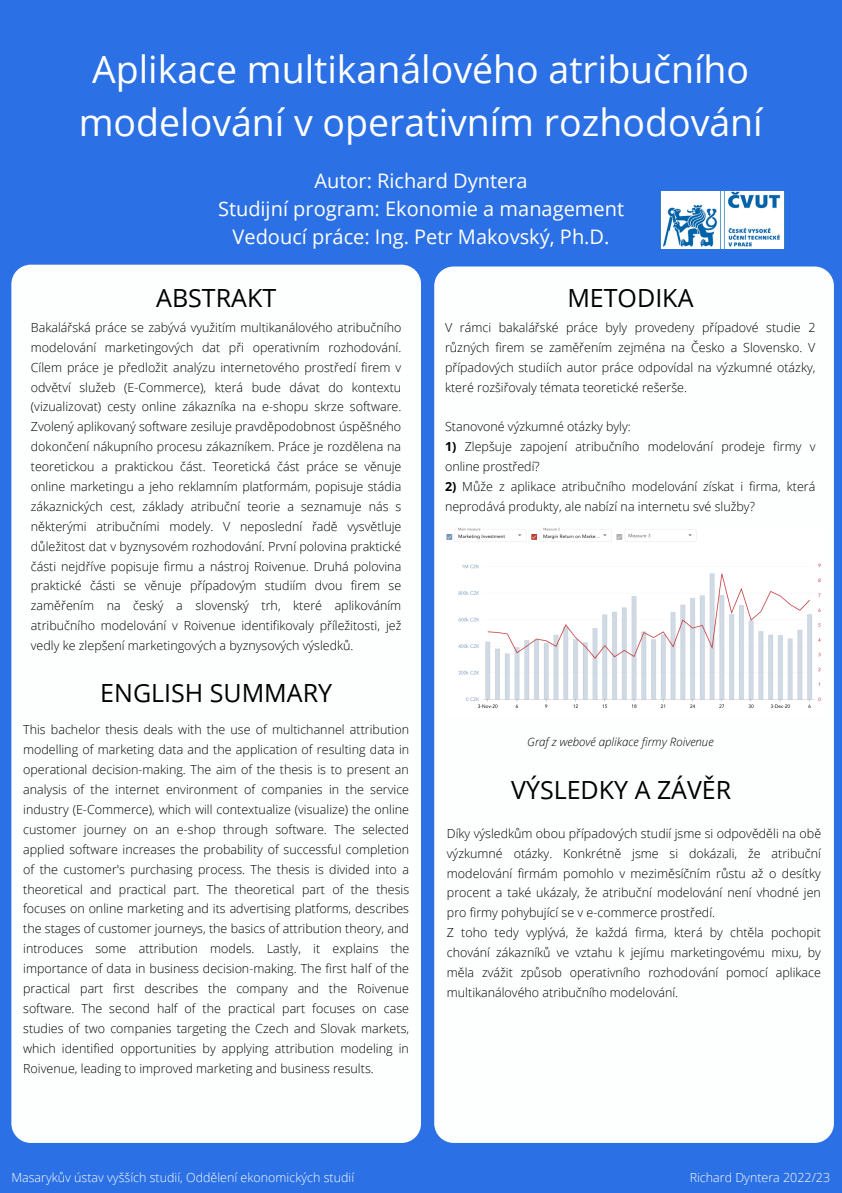
<style>
.page{position:relative;width:842px;height:1193px;background:#fff}
.page>*{position:absolute;margin:0;border:0;box-sizing:border-box;transform-origin:0 0}
.t1{font:37.5px/52.5px "Open Sans";color:#fff;text-align:center}
.t2{font:25px "Open Sans";color:#000}
.t3{font:20px/27.8px "Open Sans";color:#fff;text-align:center}
.t4{font:300 12.5px/19.9px "Open Sans";color:#000;text-align:justify}
.t5{font:300 12.5px "Open Sans";color:#fff}
.t6{font:italic 300 11.5px "Open Sans";color:#000}
.s1{font-weight:700}
</style>
<div class="page">
<div style="left:0;top:0;width:842px;height:1192px;background:#2b70e4"></div>
<img style="left:661px;top:192px;width:124px;height:56px">
<div style="left:11px;top:264px;width:410px;height:878px;background:#fdfefe;border-radius:19px"></div>
<div style="left:434px;top:266px;width:400px;height:876px;background:#fdfefe;border-radius:19px"></div>
<img style="left:446px;top:527px;width:375px;height:181px">
<h1 class="t1" style="left:79px;top:43px;width:685px">Aplikace multikanálového atribučního modelování v operativním rozhodování</h1>
<h3 class="t3" style="left:218px;top:166px;width:408px">Autor: Richard Dyntera<br>Studijní program: Ekonomie a management<br>Vedoucí práce: Ing. Petr Makovský, Ph.D.</h3>
<h2 class="t2" style="left:156px;top:280px;width:122px">ABSTRAKT</h2>
<p class="t4" style="left:31px;top:317px;width:372px">Bakalářská práce se zabývá využitím multikanálového atribučního modelování marketingových dat při operativním rozhodování.<br>Cílem práce je předložit analýzu internetového prostředí firem v odvětví služeb (E-Commerce), která bude dávat do kontextu (vizualizovat) cesty online zákazníka na e-shopu skrze software.<br>Zvolený aplikovaný software zesiluje pravděpodobnost úspěšného dokončení nákupního procesu zákazníkem. Práce je rozdělena na teoretickou a praktickou část. Teoretická část práce se věnuje online marketingu a jeho reklamním platformám, popisuje stádia zákaznických cest, základy atribuční teorie a seznamuje nás s některými atribučními modely. V neposlední řadě vysvětluje důležitost dat v byznysovém rozhodování. První polovina praktické části nejdříve popisuje firmu a nástroj Roivenue. Druhá polovina praktické části se věnuje případovým studiím dvou firem se zaměřením na český a slovenský trh, které aplikováním atribučního modelování v Roivenue identifikovaly příležitosti, jež vedly ke zlepšení marketingových a byznysových výsledků.</p>
<h2 class="t2" style="left:100px;top:674px;width:233px">ENGLISH SUMMARY</h2>
<p class="t4" style="left:23px;top:719px;width:388px">This bachelor thesis deals with the use of multichannel attribution modelling of marketing data and the application of resulting data in operational decision-making. The aim of the thesis is to present an analysis of the internet environment of companies in the service industry (E-Commerce), which will contextualize (visualize) the online customer journey on an e-shop through software. The selected applied software increases the probability of successful completion of the customer's purchasing process. The thesis is divided into a theoretical and practical part. The theoretical part of the thesis focuses on online marketing and its advertising platforms, describes the stages of customer journeys, the basics of attribution theory, and introduces some attribution models. Lastly, it explains the importance of data in business decision-making. The first half of the practical part first describes the company and the Roivenue software. The second half of the practical part focuses on case studies of two companies targeting the Czech and Slovak markets, which identified opportunities by applying attribution modeling in Roivenue, leading to improved marketing and business results.</p>
<h2 class="t2" style="left:567px;top:280px;width:128px">METODIKA</h2>
<p class="t4" style="left:445px;top:317px;width:372px">V rámci bakalářské práce byly provedeny případové studie 2 různých firem se zaměřením zejména na Česko a Slovensko. V případových studiích autor práce odpovídal na výzkumné otázky, které rozšiřovaly témata teoretické rešerše.</p>
<p class="t4" style="left:445px;top:416px;width:187px">Stanovoné výzkumné otázky byly:</p>
<p class="t4" style="left:445px;top:436px;width:372px"><span class="s1">1)</span> Zlepšuje zapojení atribučního modelování prodeje firmy v online prostředí?</p>
<p class="t4" style="left:445px;top:476px;width:372px"><span class="s1">2)</span> Může z aplikace atribučního modelování získat i firma, která neprodává produkty, ale nabízí na internetu své služby?</p>
<p class="t6" style="left:527px;top:733px;width:188px">Graf z webové aplikace firmy Roivenue</p>
<h2 class="t2" style="left:511px;top:772px;width:222px">VÝSLEDKY A ZÁVĚR</h2>
<p class="t4" style="left:447px;top:822px;width:376px;text-align:left">Díky výsledkům obou případových studií jsme si odpověděli na obě výzkumné otázky. Konkrétně jsme si dokázali, že atribuční modelování firmám pomohlo v meziměsíčním růstu až o desítky procent a také ukázaly, že atribuční modelování není vhodné jen pro firmy pohybující se v e-commerce prostředí.<br>Z toho tedy vyplývá, že každá firma, která by chtěla pochopit chování zákazníků ve vztahu k jejímu marketingovému mixu, by měla zvážit způsob operativního rozhodování pomocí aplikace multikanálového atribučního modelování.</p>
<p class="t5" style="left:11px;top:1167px;width:344px">Masarykův ústav vyšších studií, Oddělení ekonomických studií</p>
<p class="t5" style="left:690px;top:1167px;width:142px">Richard Dyntera 2022/23</p>
</div>
